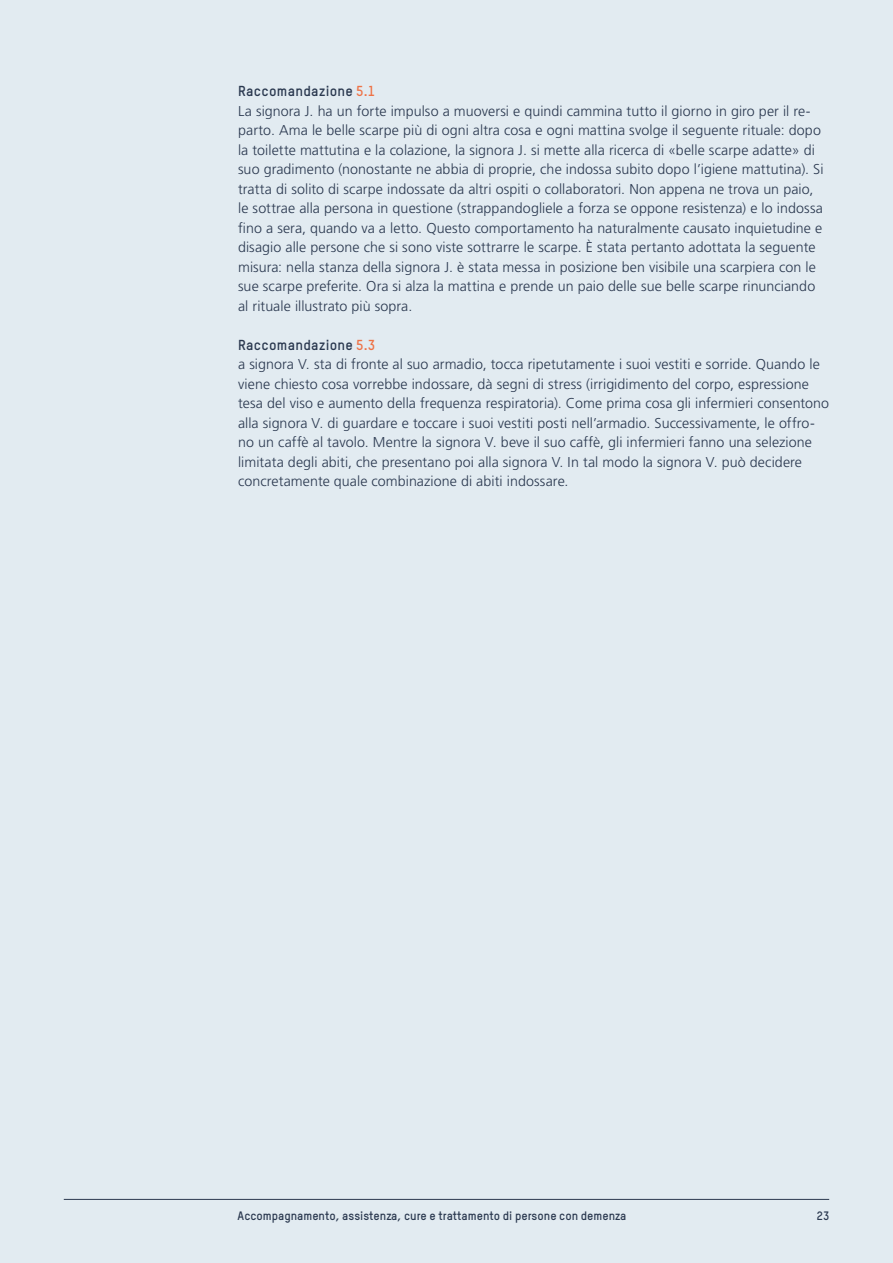
<style>
.page{position:relative;width:893px;height:1263px;background:#e2ebf1}
.page>*{position:absolute;margin:0;border:0;box-sizing:border-box;transform-origin:0 0}
.Lauftext_IT{font:300 14.25px/19.5px "Frutiger";letter-spacing:.005em;color:#2a384f}
.Lauftext_IT-2{font:700 14.25px "TSTAR";letter-spacing:.02em;color:#2a384f}
.t1{font:700 12px "TSTAR";color:#2a384f}
.s1{color:#ee7246}
</style>
<div class="page">
<hr style="left:64px;top:1199px;width:765px;height:1px;background:#2a384f">
<p class="Lauftext_IT-2" style="left:238px;top:82px;width:139px">Raccomandazione <span class="s1">5.1</span></p>
<p class="Lauftext_IT" style="left:238px;top:101px;width:587px">La signora J. ha un forte impulso a muoversi e quindi cammina tutto il giorno in giro per il re&shy;parto. Ama le belle scarpe più di ogni altra cosa e ogni mattina svolge il seguente rituale: dopo la toilette mattutina e la colazione, la signora J. si mette alla ricerca di «belle scarpe adatte» di suo gradimento (nonostante ne abbia di proprie, che indossa subito dopo l’igiene mattutina). Si tratta di solito di scarpe indossate da altri ospiti o collaboratori. Non appena ne trova un paio, le sottrae alla persona in questione (strappandogliele a forza se oppone resistenza) e lo indossa fino a sera, quando va a letto. Questo comportamento ha naturalmente causato inquietudine e disagio alle persone che si sono viste sottrarre le scarpe. È stata pertanto adottata la seguente misura: nella stanza della signora J. è stata messa in posizione ben visibile una scarpiera con le sue scarpe preferite. Ora si alza la mattina e prende un paio delle sue belle scarpe rinunciando al rituale illustrato più sopra.</p>
<p class="Lauftext_IT-2" style="left:238px;top:336px;width:139px">Raccomandazione <span class="s1">5.3</span></p>
<p class="Lauftext_IT" style="left:238px;top:354px;width:593px">a signora V. sta di fronte al suo armadio, tocca ripetutamente i suoi vestiti e sorride. Quando le viene chiesto cosa vorrebbe indossare, dà segni di stress (irrigidimento del corpo, espressione tesa del viso e aumento della frequenza respiratoria). Come prima cosa gli infermieri consentono alla signora V. di guardare e toccare i suoi vestiti posti nell’armadio. Successivamente, le offro&shy;no un caffè al tavolo. Mentre la signora V. beve il suo caffè, gli infermieri fanno una selezione limitata degli abiti, che presentano poi alla signora V. In tal modo la signora V. può decidere concretamente quale combinazione di abiti indossare.</p>
<p class="t1" style="left:238px;top:1208px;width:390px">Accompagnamento, assistenza, cure e trattamento di persone con demenza</p>
<p class="t1" style="left:817px;top:1208px;width:14px">23</p>
</div>
